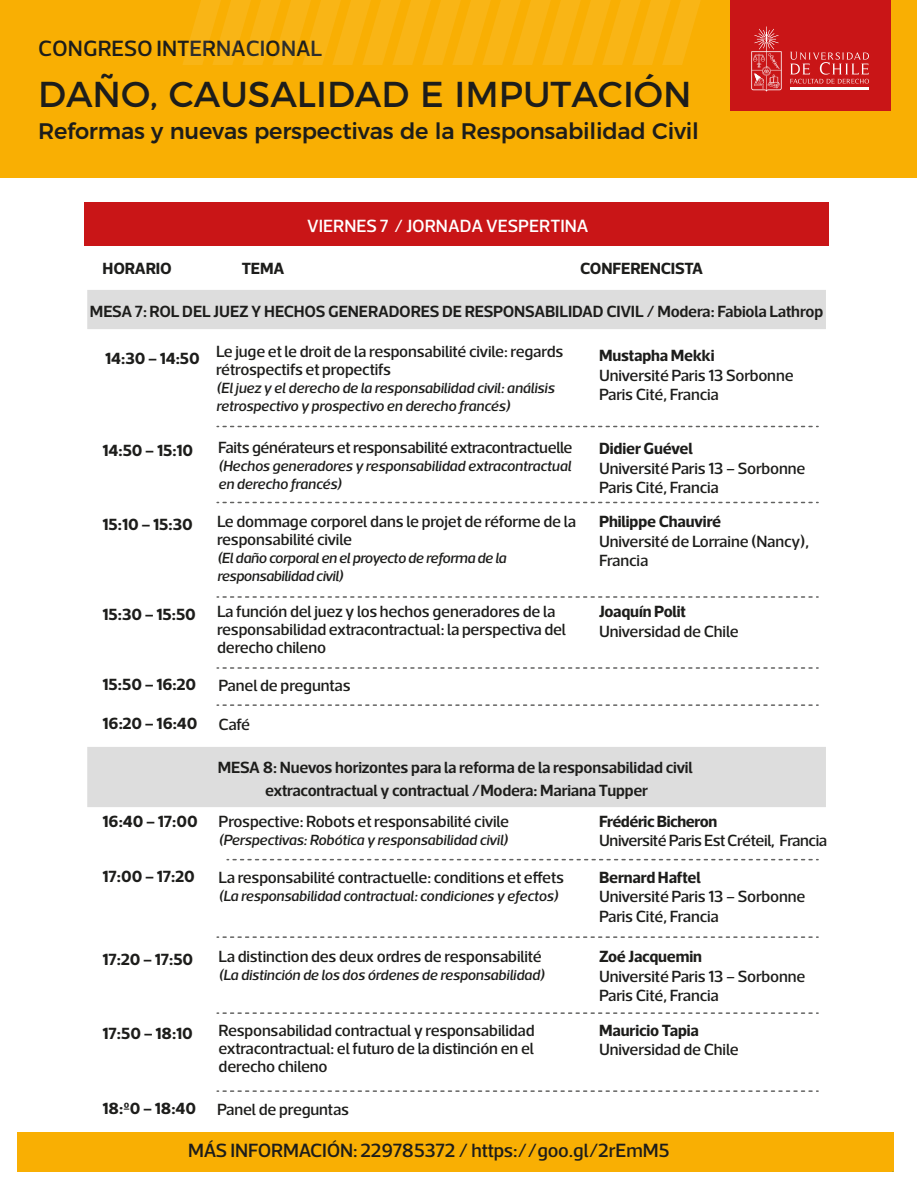
<style>
.page{position:relative;width:918px;height:1188px;background:#fff}
.page>*{position:absolute;margin:0;border:0;box-sizing:border-box;transform-origin:0 0}
.t1{font:36px "Montserrat";color:#1d1d1b}
.t2{font:500 22.5px "Montserrat";letter-spacing:-.01em;color:#1d1d1b}
.t3{font:500 22.5px "Acto";color:#1d1d1b}
.t4{font:500 19.5px "Acto";letter-spacing:-.01em;color:#1d1d1b}
.t5{font:500 18px "Acto";color:#fff}
.t6{font:500 16.5px/18px "Acto";letter-spacing:-.01em;color:#1d1d1b}
.t7{font:700 16.5px "Acto";letter-spacing:-.01em;color:#1d1d1b}
.t8{font:600 16.5px/22.5px "Acto";letter-spacing:-.01em;color:#1d1d1b;text-align:center}
.t9{font:italic 500 15px/18px "Acto";letter-spacing:-.01em;color:#1d1d1b}
</style>
<div class="page">
<div style="left:17px;top:1132px;width:875px;height:39px;background:#f9af03"></div>
<div style="left:87px;top:290px;width:739px;height:39px;background:#ddd"></div>
<div style="left:87px;top:747px;width:739px;height:60px;background:#ddd"></div>
<svg style="left:217px;top:596px;width:601px;height:2px"></svg>
<svg style="left:217px;top:667px;width:601px;height:2px"></svg>
<svg style="left:217px;top:502px;width:601px;height:1px"></svg>
<svg style="left:217px;top:426px;width:601px;height:1px"></svg>
<svg style="left:217px;top:704px;width:601px;height:2px"></svg>
<div style="left:84px;top:203px;width:745px;height:43px;background:#c91517"></div>
<div style="left:0;top:0;width:917px;height:178px;background:#f9af03"></div>
<div style="left:730px;top:0;width:160px;height:111px;background:#c91517"></div>
<hr style="left:790px;top:87px;width:79px;height:3px;background:#fff">
<svg style="left:751px;top:27px;width:31px;height:64px"></svg>
<svg style="left:790px;top:52px;width:79px;height:32px"></svg>
<svg style="left:183px;top:0;width:518px;height:65px"></svg>
<svg style="left:227px;top:859px;width:591px;height:1px"></svg>
<svg style="left:217px;top:936px;width:601px;height:2px"></svg>
<svg style="left:217px;top:1012px;width:601px;height:2px"></svg>
<svg style="left:217px;top:1090px;width:601px;height:2px"></svg>
<h2 class="t3" style="left:38px;top:35px;width:286px">CONGRESO INTERNACIONAL</h2>
<h1 class="t1" style="left:38px;top:66px;width:655px">DAÑO, CAUSALIDAD E IMPUTACIÓN</h1>
<h2 class="t2" style="left:38px;top:113px;width:662px">Reformas y nuevas perspectivas de la Responsabilidad Civil</h2>
<p class="t5" style="left:307px;top:215px;width:283px">VIERNES 7 / JORNADA VESPERTINA</p>
<p class="t7" style="left:103px;top:258px;width:71px">HORARIO</p>
<p class="t7" style="left:242px;top:258px;width:44px">TEMA</p>
<p class="t7" style="left:580px;top:258px;width:124px">CONFERENCISTA</p>
<p class="t8" style="left:90px;top:300px;width:735px">MESA 7: ROL DEL JUEZ Y HECHOS GENERADORES DE RESPONSABILIDAD CIVIL / Modera: Fabiola Lathrop</p>
<p class="t7" style="left:105px;top:348px;width:96px">14:30 – 14:50</p>
<p class="t7" style="left:103px;top:440px;width:92px">14:50 – 15:10</p>
<p class="t7" style="left:103px;top:515px;width:92px">15:10 – 15:30</p>
<p class="t7" style="left:103px;top:605px;width:95px">15:30 – 15:50</p>
<p class="t7" style="left:103px;top:675px;width:95px">15:50 – 16:20</p>
<p class="t7" style="left:103px;top:714px;width:96px">16:20 – 16:40</p>
<p class="t7" style="left:103px;top:812px;width:97px">16:40 – 17:00</p>
<p class="t7" style="left:103px;top:866px;width:94px">17:00 – 17:20</p>
<p class="t7" style="left:103px;top:949px;width:92px">17:20 – 17:50</p>
<p class="t7" style="left:103px;top:1023px;width:92px">17:50 – 18:10</p>
<p class="t7" style="left:103px;top:1099px;width:95px">18:º0 – 18:40</p>
<p class="t6" style="left:216px;top:342px;width:349px">Le juge et le droit de la responsabilité civile: regards rétrospectifs et propectifs</p>
<p class="t9" style="left:216px;top:379px;width:340px">(El juez y el derecho de la responsabilidad civil: análisis retrospectivo y prospectivo en derecho francés)</p>
<p class="t6" style="left:218px;top:439px;width:356px">Faits générateurs et responsabilité extracontractuelle</p>
<p class="t9" style="left:218px;top:457px;width:355px">(Hechos generadores y responsabilidad extracontractual en derecho francés)</p>
<p class="t6" style="left:217px;top:513px;width:361px">Le dommage corporel dans le projet de réforme de la responsabilité civile</p>
<p class="t9" style="left:217px;top:549px;width:291px">(El daño corporal en el proyecto de reforma de la responsabilidad civil)</p>
<p class="t6" style="left:217px;top:603px;width:351px">La función del juez y los hechos generadores de la responsabilidad extracontractual: la perspectiva del derecho chileno</p>
<p class="t6" style="left:219px;top:676px;width:134px">Panel de preguntas</p>
<p class="t6" style="left:219px;top:715px;width:33px">Café</p>
<p class="t7" style="left:599px;top:346px;width:117px">Mustapha Mekki</p>
<p class="t6" style="left:599px;top:365px;width:196px;line-height:19.5px">Université Paris 13 Sorbonne<br>Paris Cité, Francia</p>
<p class="t7" style="left:599px;top:439px;width:95px">Didier Guével</p>
<p class="t6" style="left:599px;top:458px;width:208px;line-height:19.5px">Université Paris 13 – Sorbonne<br>Paris Cité, Francia</p>
<p class="t7" style="left:599px;top:512px;width:124px">Philippe Chauviré</p>
<p class="t6" style="left:599px;top:531px;width:211px;line-height:19.5px">Université de Lorraine (Nancy),<br>Francia</p>
<p class="t7" style="left:599px;top:602px;width:88px">Joaquín Polit</p>
<p class="t6" style="left:599px;top:622px;width:141px">Universidad de Chile</p>
<p class="t8" style="left:218px;top:756px;width:477px">MESA 8: Nuevos horizontes para la reforma de la responsabilidad civil extracontractual y contractual /Modera: Mariana Tupper</p>
<p class="t6" style="left:219px;top:812px;width:292px">Prospective: Robots et responsabilité civile</p>
<p class="t9" style="left:219px;top:831px;width:291px">(Perspectivas: Robótica y responsabilidad civil)</p>
<p class="t6" style="left:219px;top:868px;width:347px">La responsabilité contractuelle: conditions et effets</p>
<p class="t9" style="left:219px;top:887px;width:341px">(La responsabilidad contractual: condiciones y efectos)</p>
<p class="t6" style="left:219px;top:947px;width:325px">La distinction des deux ordres de responsabilité</p>
<p class="t9" style="left:219px;top:966px;width:328px">(La distinción de los dos órdenes de responsabilidad)</p>
<p class="t6" style="left:219px;top:1021px;width:318px;text-align:justify">Responsabilidad contractual y responsabilidad extracontractual: el futuro de la distinción en el derecho chileno</p>
<p class="t6" style="left:217px;top:1100px;width:134px">Panel de preguntas</p>
<p class="t7" style="left:599px;top:812px;width:120px">Frédéric Bicheron</p>
<p class="t6" style="left:599px;top:832px;width:230px">Université Paris Est Créteil, Francia</p>
<p class="t7" style="left:599px;top:867px;width:103px">Bernard Haftel</p>
<p class="t6" style="left:599px;top:887px;width:208px;line-height:19.5px">Université Paris 13 – Sorbonne<br>Paris Cité, Francia</p>
<p class="t7" style="left:599px;top:947px;width:105px">Zoé Jacquemin</p>
<p class="t6" style="left:599px;top:966px;width:208px;line-height:19.5px">Université Paris 13 – Sorbonne<br>Paris Cité, Francia</p>
<p class="t7" style="left:599px;top:1020px;width:101px">Mauricio Tapia</p>
<p class="t6" style="left:599px;top:1041px;width:141px">Universidad de Chile</p>
<p class="t4" style="left:190px;top:1139px;width:483px">MÁS INFORMACIÓN: 229785372 / https://goo.gl/2rEmM5</p>
</div>
